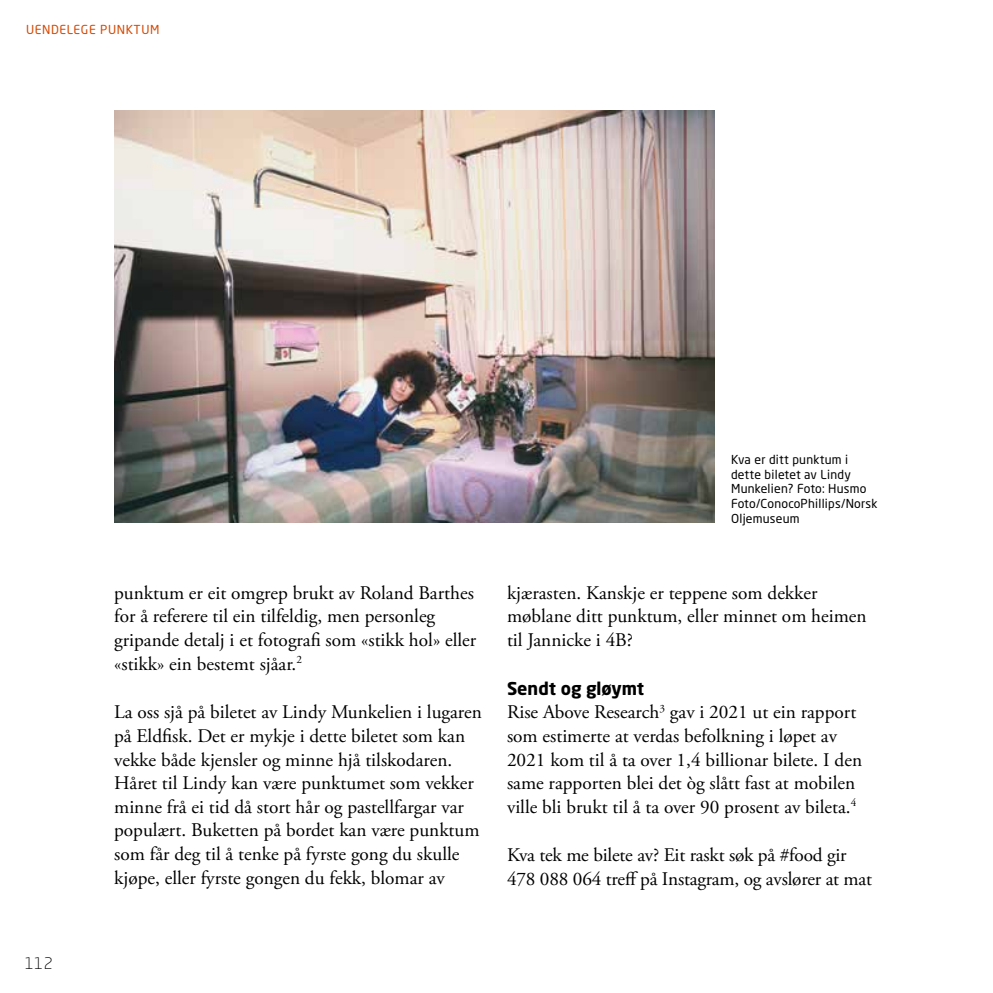
<style>
.page{position:relative;width:993px;height:993px;background:#fff}
.page>*{position:absolute;margin:0;border:0;box-sizing:border-box;transform-origin:0 0}
.t1{font:19.25px/23.6px "Adobe Garamond Pro";color:#000}
.t2{font:700 17.5px "Neo Sans Std";color:#000}
.t3{font:300 15.75px "Neo Sans Std";color:#000}
.t4{font:12.25px/14.7px "Neo Sans Std";letter-spacing:.02em;color:#000}
.t5{font:12.25px "Neo Sans Std";letter-spacing:.05em;color:#d54903}
</style>
<div class="page">
<img style="left:114px;top:110px;width:600px;height:412px">
<p class="t5" style="left:26px;top:22px;width:135px">UENDELEGE PUNKTUM</p>
<p class="t3" style="left:25px;top:953px;width:30px">112</p>
<p class="t1" style="left:114px;top:581px;width:363px">punktum er eit omgrep brukt av Roland Barthes for å referere til ein tilfeldig, men personleg gripande detalj i et fotografi som «stikk hol» eller «stikk» ein bestemt sjåar.<sup>2</sup></p>
<p class="t1" style="left:114px;top:700px;width:369px">La oss sjå på biletet av Lindy Munkelien i lugaren på Eldfisk. Det er mykje i dette biletet som kan vekke både kjensler og minne hjå tilskodaren.<br>Håret til Lindy kan være punktumet som vekker minne frå ei tid då stort hår og pastellfargar var populært. Buketten på bordet kan være punktum som får deg til å tenke på fyrste gong du skulle kjøpe, eller fyrste gongen du fekk, blomar av</p>
<p class="t4" style="left:730px;top:451px;width:148px">Kva er ditt punktum i dette biletet av Lindy<br>Munkelien? Foto: Husmo<br>Foto/ConocoPhillips/Norsk<br>Oljemuseum</p>
<p class="t1" style="left:507px;top:581px;width:361px">kjærasten. Kanskje er teppene som dekker møblane ditt punktum, eller minnet om heimen til Jannicke i 4B?</p>
<p class="t2" style="left:507px;top:676px;width:139px">Sendt og gløymt</p>
<p class="t1" style="left:507px;top:700px;width:356px">Rise Above Research<sup>3</sup> gav i 2021 ut ein rapport som estimerte at verdas befolkning i løpet av 2021 kom til å ta over 1,4 billionar bilete. I den same rapporten blei det òg slått fast at mobilen ville bli brukt til å ta over 90 prosent av bileta.<sup>4</sup></p>
<p class="t1" style="left:507px;top:843px;width:366px">Kva tek me bilete av? Eit raskt søk på #food gir<br>478 088 064 treff på Instagram, og avslører at mat</p>
</div>
